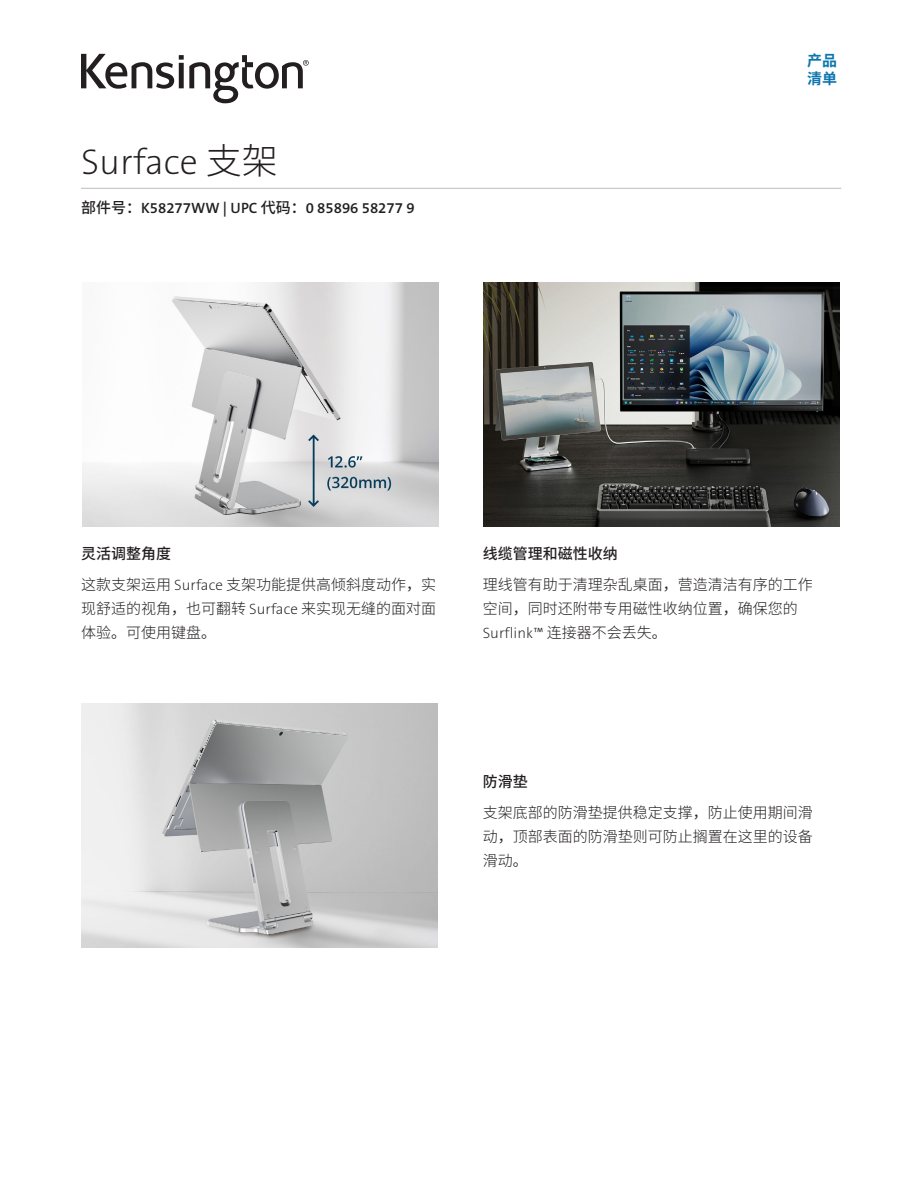
<style>
.page{position:relative;width:918px;height:1188px;background:#fff}
.page>*{position:absolute;margin:0;border:0;box-sizing:border-box;transform-origin:0 0}
.Product_Name{font:36px "The Sans KENSINGTON2 XL";color:#231f20}
.t1{font:300 15px/30.8px "Source Han Sans CN";color:#231f20}
.Part_No__UPC{font:15px "The Sans KENSINGTON6 SB";color:#231f20}
.t2{font:15px "The Sans KENSINGTON2 XL";color:#231f20}
.Filetype_Header_Blue{font:700 15px "Source Han Sans CN";color:#0e76ae}
.s1{font-family:"Source Han Sans CN";font-weight:300}
.s2{font-family:"Source Han Sans CN";font-weight:500}
.s3{font-weight:500}
.s4{font-family:"The Sans KENSINGTON2 XL";font-weight:400}
.s5{font-weight:400}
.s6{font-family:"Source Han Sans CN"}
</style>
<div class="page">
<hr style="left:81px;top:188px;width:760px;height:1px;background:#bcbdc0">
<svg style="left:81px;top:54px;width:228px;height:49px"></svg>
<img style="left:484px;top:283px;width:356px;height:243px">
<img style="left:82px;top:283px;width:357px;height:243px">
<img style="left:81px;top:704px;width:356px;height:243px">
<h1 class="Product_Name" style="left:81px;top:143px;width:198px">Surface <span class="s1">支架</span></h1>
<h2 class="Part_No__UPC" style="left:81px;top:200px;width:335px"><span class="s2">部件号：</span>K58277WW | UPC <span class="s2">代码：</span>0 85896 58277 9</h2>
<p class="Filetype_Header_Blue" style="left:807px;top:52px;width:31px">产品</p>
<p class="Filetype_Header_Blue" style="left:807px;top:70px;width:31px">清单</p>
<p class="t1" style="left:81px;top:538px;width:357px"><span class="s3">灵活调整角度<br></span>这款支架运用 <span class="s4">Surface</span> 支架功能提供高倾斜度动作<span class="s5">，</span>实</p>
<p class="t1" style="left:81px;top:597px;width:357px;line-height:24px">现舒适的视角<span class="s5">，</span>也可翻转 <span class="s4">Surface</span> 来实现无缝的面对面体验<span class="s5">。</span>可使用键盘<span class="s5">。</span></p>
<p class="t1" style="left:483px;top:538px;width:331px"><span class="s3">线缆管理和磁性收纳<br></span>理线管有助于清理杂乱桌面<span class="s5">，</span>营造清洁有序的工作</p>
<p class="t1" style="left:483px;top:593px;width:316px">空间<span class="s5">，</span>同时还附带专用磁性收纳位置<span class="s5">，</span>确保您的</p>
<p class="t2" style="left:483px;top:625px;width:186px">Surflink™ <span class="s1">连接器不会丢失</span><span class="s6">。</span></p>
<p class="t1" style="left:483px;top:766px;width:331px"><span class="s3">防滑垫<br></span>支架底部的防滑垫提供稳定支撑<span class="s5">，</span>防止使用期间滑</p>
<p class="t1" style="left:483px;top:825px;width:331px;line-height:24px">动<span class="s5">，</span>顶部表面的防滑垫则可防止搁置在这里的设备滑动<span class="s5">。</span></p>
</div>
